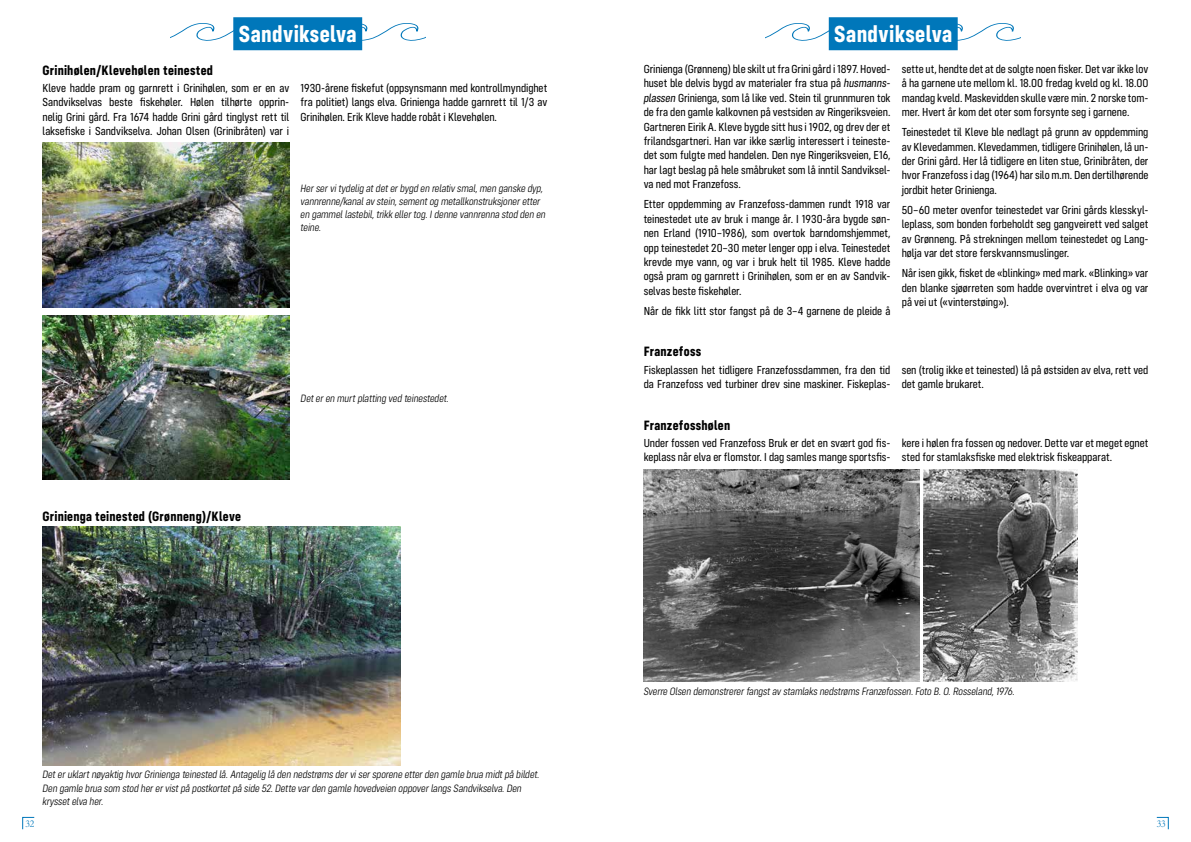
<style>
.page{position:relative;width:1191px;height:842px;background:#fff}
.page>*{position:absolute;margin:0;border:0;box-sizing:border-box;transform-origin:0 0}
.t1{font:700 24px "Config Condensed";letter-spacing:.015em;color:#fff}
.t2{font:700 14px "Config Condensed";letter-spacing:.02em;color:#000}
.t3{font:12px/14.4px "Config Condensed";letter-spacing:-.005em;color:#000;text-align:justify}
.t4{font:italic 300 11px/13.2px "Config Condensed";letter-spacing:-.005em;color:#000}
.t5{font:9px "Bembo Titling MT Std";color:#0077ba}
.s1{font-style:italic}
</style>
<div class="page">
<svg style="left:170px;top:22px;width:255px;height:19px"></svg>
<svg style="left:765px;top:22px;width:255px;height:19px"></svg>
<svg style="left:22px;top:816px;width:13px;height:14px"></svg>
<svg style="left:1156px;top:816px;width:13px;height:14px"></svg>
<img style="left:43px;top:143px;width:246px;height:164px">
<img style="left:43px;top:315px;width:246px;height:165px">
<img style="left:43px;top:526px;width:358px;height:239px">
<img style="left:643px;top:470px;width:276px;height:212px">
<img style="left:923px;top:469px;width:154px;height:213px">
<div style="left:233px;top:17px;width:129px;height:33px;background:#0077ba"></div>
<div style="left:828px;top:17px;width:129px;height:33px;background:#0077ba"></div>
<h1 class="t1" style="left:239px;top:20px;width:119px">Sandvikselva</h1>
<h1 class="t1" style="left:834px;top:20px;width:119px">Sandvikselva</h1>
<p class="t2" style="left:43px;top:62px;width:172px">Grinihølen/Klevehølen teinested</p>
<p class="t3" style="left:43px;top:81px;width:248px">Kleve hadde pram og garnrett i Grinihølen, som er en av Sandvikselvas beste fiskehøler. Hølen tilhørte opprin&shy;nelig Grini gård. Fra 1674 hadde Grini gård tinglyst rett til laksefiske i Sandvikselva. Johan Olsen (Grinibråten) var i</p>
<p class="t3" style="left:300px;top:81px;width:248px">1930-årene fiskefut (oppsynsmann med kontrollmyndighet fra politiet) langs elva. Grinienga hadde garnrett til 1/3 av Grinihølen. Erik Kleve hadde robåt i Klevehølen.</p>
<p class="t4" style="left:300px;top:181px;width:247px">Her ser vi tydelig at det er bygd en relativ smal, men ganske dyp, vannrenne/kanal av stein, sement og metallkonstruksjoner etter en gammel lastebil, trikk eller tog. I denne vannrenna stod den en teine.</p>
<p class="t2" style="left:43px;top:508px;width:200px">Grinienga teinested (Grønneng)/Kleve</p>
<p class="t4" style="left:300px;top:391px;width:150px">Det er en murt platting ved teinestedet.</p>
<p class="t4" style="left:43px;top:768px;width:498px">Det er uklart nøyaktig hvor Grinienga teinested lå. Antagelig lå den nedstrøms der vi ser sporene etter den gamle brua midt på bildet.<br>Den gamle brua som stod her er vist på postkortet på side 52. Dette var den gamle hovedveien oppover langs Sandvikselva. Den krysset elva her.</p>
<p class="t3" style="left:643px;top:62px;width:248px">Grinienga (Grønneng) ble skilt ut fra Grini gård i 1897. Hoved&shy;huset ble delvis bygd av materialer fra stua på <span class="s1">husmanns&shy;plassen</span> Grinienga, som lå like ved. Stein til grunnmuren tok de fra den gamle kalkovnen på vestsiden av Ringeriksveien.<br>Gartneren Eirik A. Kleve bygde sitt hus i 1902, og drev der et frilandsgartneri. Han var ikke særlig interessert i teineste&shy;det som fulgte med handelen. Den nye Ringeriksveien, E16, har lagt beslag på hele småbruket som lå inntil Sandviksel&shy;va ned mot Franzefoss.</p>
<p class="t3" style="left:643px;top:197px;width:248px">Etter oppdemming av Franzefoss-dammen rundt 1918 var teinestedet ute av bruk i mange år. I 1930-åra bygde søn&shy;nen Erland (1910–1986), som overtok barndomshjemmet, opp teinestedet 20–30 meter lenger opp i elva. Teinestedet krevde mye vann, og var i bruk helt til 1985. Kleve hadde også pram og garnrett i Grinihølen, som er en av Sandvik&shy;selvas beste fiskehøler.</p>
<p class="t3" style="left:643px;top:304px;width:248px">Når de fikk litt stor fangst på de 3–4 garnene de pleide å</p>
<p class="t3" style="left:901px;top:62px;width:248px">sette ut, hendte det at de solgte noen fisker. Det var ikke lov å ha garnene ute mellom kl. 18.00 fredag kveld og kl. 18.00 mandag kveld. Maskevidden skulle være min. 2 norske tom&shy;mer. Hvert år kom det oter som forsynte seg i garnene.</p>
<p class="t3" style="left:901px;top:125px;width:248px">Teinestedet til Kleve ble nedlagt på grunn av oppdemming av Klevedammen. Klevedammen, tidligere Grinihølen, lå un&shy;der Grini gård. Her lå tidligere en liten stue, Grinibråten, der hvor Franzefoss i dag (1964) har silo m.m. Den dertilhørende jordbit heter Grinienga.</p>
<p class="t3" style="left:901px;top:203px;width:248px">50–60 meter ovenfor teinestedet var Grini gårds klesskyl&shy;leplass, som bonden forbeholdt seg gangveirett ved salget av Grønneng. På strekningen mellom teinestedet og Lang&shy;hølja var det store ferskvannsmuslinger.</p>
<p class="t3" style="left:901px;top:266px;width:248px">Når isen gikk, fisket de «blinking» med mark. «Blinking» var den blanke sjøørreten som hadde overvintret i elva og var på vei ut («vinterstøing»).</p>
<p class="t2" style="left:643px;top:344px;width:59px">Franzefoss</p>
<p class="t3" style="left:643px;top:362px;width:248px">Fiskeplassen het tidligere Franzefossdammen, fra den tid da Franzefoss ved turbiner drev sine maskiner. Fiskeplas-</p>
<p class="t3" style="left:901px;top:362px;width:248px">sen (trolig ikke et teinested) lå på østsiden av elva, rett ved det gamle brukaret.</p>
<p class="t2" style="left:643px;top:417px;width:88px">Franzefosshølen</p>
<p class="t3" style="left:643px;top:436px;width:248px">Under fossen ved Franzefoss Bruk er det en svært god fis&shy;keplass når elva er flomstor. I dag samles mange sportsfis-</p>
<p class="t3" style="left:901px;top:436px;width:248px">kere i hølen fra fossen og nedover. Dette var et meget egnet sted for stamlaksfiske med elektrisk fiskeapparat.</p>
<p class="t4" style="left:643px;top:685px;width:373px">Sverre Olsen demonstrerer fangst av stamlaks nedstrøms Franzefossen. Foto B. O. Rosseland, 1976.</p>
<p class="t5" style="left:26px;top:818px;width:10px">32</p>
<p class="t5" style="left:1156px;top:818px;width:10px">33</p>
</div>
